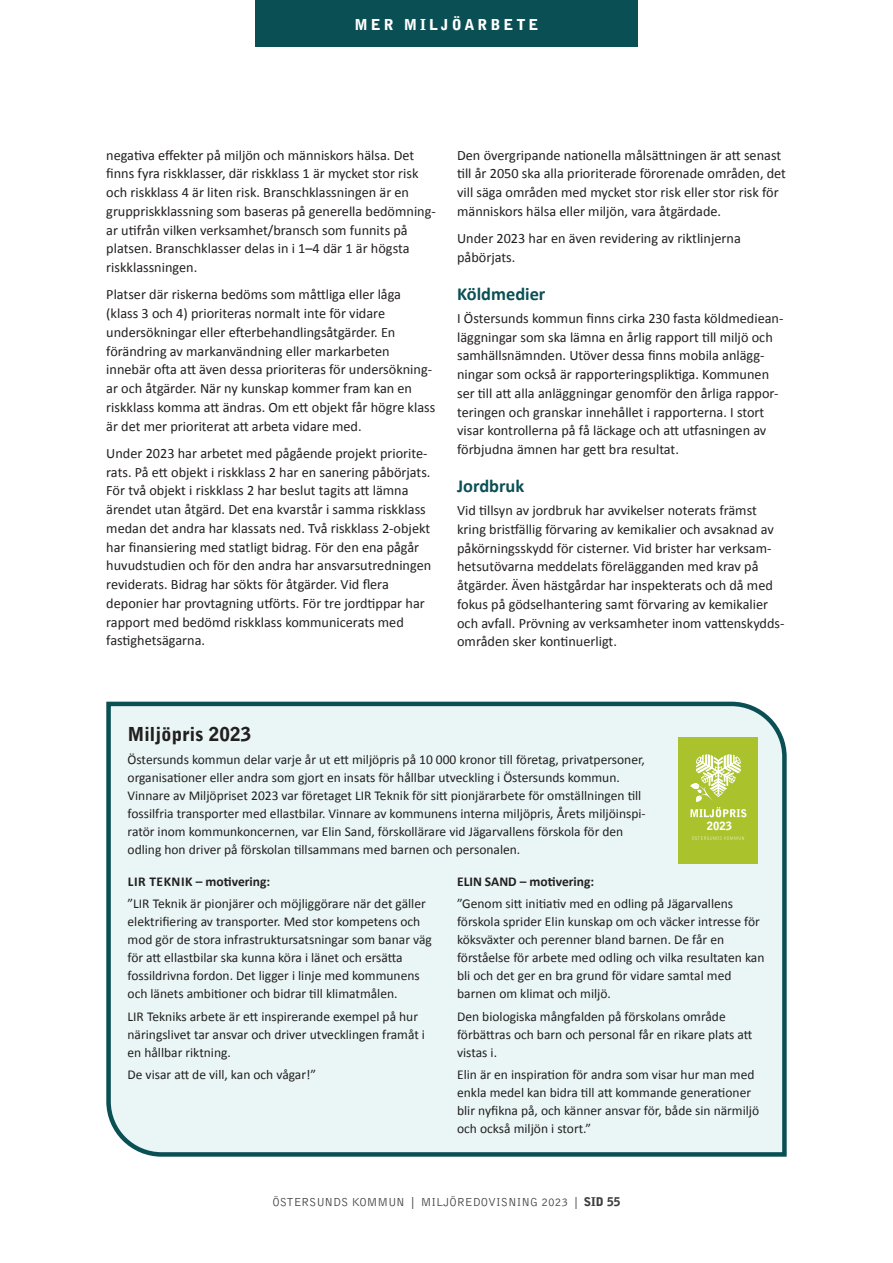
<style>
.page{position:relative;width:893px;height:1263px;background:#fff}
.page>*{position:absolute;margin:0;border:0;box-sizing:border-box;transform-origin:0 0}
.Rubrik_3{font:900 19.2px "Bell Gothic Std";color:#231f20}
.Rubrik_4{font:700 18.3px "Calibri";color:#094f54}
.t1{font:900 15px "Bell Gothic Std";letter-spacing:.2em;color:#fff}
.Bröd{font:14.25px/18.8px "Calibri";color:#231f20}
.Bröd-2{font:13.5px/18px "Calibri";color:#231f20}
.Bröd-3{font:700 13.5px "Calibri";letter-spacing:.02em;color:#231f20}
.Bröd-4{font:700 13.5px "Calibri";color:#231f20}
.t2{font:300 12px "Bell Gothic Std";color:#3e3e3f}
.t3{font:900 11.4px "Bell Gothic Std";color:#fff}
.s1{font-weight:900}
</style>
<div class="page">
<div style="left:255px;top:0;width:383px;height:47px;background:#094f54"></div>
<div style="left:106px;top:701px;width:681px;height:456px;background:#e9f6f5"></div>
<div style="left:678px;top:737px;width:80px;height:126px;background:#aac32c"></div>
<svg style="left:690px;top:754px;width:56px;height:63px"></svg>
<svg style="left:692px;top:836px;width:52px;height:4px"></svg>
<p class="t1" style="left:354px;top:16px;width:186px">MER MILJÖARBETE</p>
<p class="Bröd" style="left:106px;top:145px;width:331px">negativa effekter på miljön och människors hälsa. Det finns fyra riskklasser, där riskklass 1 är mycket stor risk och riskklass 4 är liten risk. Branschklassningen är en gruppriskklassning som baseras på generella bedömning&shy;ar utifrån vilken verksamhet/bransch som funnits på platsen. Branschklasser delas in i 1–4 där 1 är högsta riskklassningen.</p>
<p class="Bröd" style="left:106px;top:284px;width:331px">Platser där riskerna bedöms som måttliga eller låga (klass 3 och 4) prioriteras normalt inte för vidare undersökningar eller efterbehandlingsåtgärder. En förändring av markanvändning eller markarbeten innebär ofta att även dessa prioriteras för undersökning&shy;ar och åtgärder. När ny kunskap kommer fram kan en riskklass komma att ändras. Om ett objekt får högre klass är det mer prioriterat att arbeta vidare med.</p>
<p class="Bröd" style="left:106px;top:443px;width:326px">Under 2023 har arbetet med pågående projekt priorite&shy;rats. På ett objekt i riskklass 2 har en sanering påbörjats.<br>För två objekt i riskklass 2 har beslut tagits att lämna ärendet utan åtgärd. Det ena kvarstår i samma riskklass medan det andra har klassats ned. Två riskklass 2-objekt har finansiering med statligt bidrag. För den ena pågår huvudstudien och för den andra har ansvarsutredningen reviderats. Bidrag har sökts för åtgärder. Vid flera deponier har provtagning utförts. För tre jordtippar har rapport med bedömd riskklass kommunicerats med fastighetsägarna.</p>
<p class="Bröd" style="left:457px;top:145px;width:330px">Den övergripande nationella målsättningen är att senast till år 2050 ska alla prioriterade förorenade områden, det vill säga områden med mycket stor risk eller stor risk för människors hälsa eller miljön, vara åtgärdade.</p>
<p class="Bröd" style="left:457px;top:228px;width:285px">Under 2023 har en även revidering av riktlinjerna påbörjats.</p>
<p class="Rubrik_4" style="left:457px;top:282px;width:90px">Köldmedier</p>
<p class="Bröd" style="left:457px;top:308px;width:328px">I Östersunds kommun finns cirka 230 fasta köldmediean&shy;läggningar som ska lämna en årlig rapport till miljö och samhällsnämnden. Utöver dessa finns mobila anlägg&shy;ningar som också är rapporteringspliktiga. Kommunen ser till att alla anläggningar genomför den årliga rappor&shy;teringen och granskar innehållet i rapporterna. I stort visar kontrollerna på få läckage och att utfasningen av förbjudna ämnen har gett bra resultat.</p>
<p class="Rubrik_4" style="left:457px;top:475px;width:69px">Jordbruk</p>
<p class="Bröd" style="left:457px;top:500px;width:329px">Vid tillsyn av jordbruk har avvikelser noterats främst kring bristfällig förvaring av kemikalier och avsaknad av påkörningsskydd för cisterner. Vid brister har verksam&shy;hetsutövarna meddelats förelägganden med krav på åtgärder. Även hästgårdar har inspekterats och då med fokus på gödselhantering samt förvaring av kemikalier och avfall. Prövning av verksamheter inom vattenskydds&shy;områden sker kontinuerligt.</p>
<h3 class="Rubrik_3" style="left:128px;top:723px;width:125px">Miljöpris 2023</h3>
<p class="Bröd-2" style="left:128px;top:750px;width:520px">Östersunds kommun delar varje år ut ett miljöpris på 10 000 kronor till företag, privatpersoner, organisationer eller andra som gjort en insats för hållbar utveckling i Östersunds kommun.<br>Vinnare av Miljöpriset 2023 var företaget LIR Teknik för sitt pionjärarbete för omställningen till fossilfria transporter med ellastbilar. Vinnare av kommunens interna miljöpris, Årets miljöinspi&shy;ratör inom kommunkoncernen, var Elin Sand, förskollärare vid Jägarvallens förskola för den odling hon driver på förskolan tillsammans med barnen och personalen.</p>
<p class="Bröd-3" style="left:128px;top:873px;width:144px">LIR TEKNIK – motivering:</p>
<p class="Bröd-2" style="left:128px;top:894px;width:306px">”LIR Teknik är pionjärer och möjliggörare när det gäller elektrifiering av transporter. Med stor kompetens och mod gör de stora infrastruktursatsningar som banar väg för att ellastbilar ska kunna köra i länet och ersätta fossildrivna fordon. Det ligger i linje med kommunens och länets ambitioner och bidrar till klimatmålen.</p>
<p class="Bröd-2" style="left:128px;top:1006px;width:299px">LIR Tekniks arbete är ett inspirerande exempel på hur näringslivet tar ansvar och driver utvecklingen framåt i en hållbar riktning.</p>
<p class="Bröd-2" style="left:128px;top:1065px;width:190px">De visar att de vill, kan och vågar!”</p>
<p class="t3" style="left:707px;top:819px;width:27px">2023</p>
<p class="Bröd-4" style="left:457px;top:873px;width:139px">ELIN SAND – motivering:</p>
<p class="Bröd-2" style="left:457px;top:894px;width:309px">”Genom sitt initiativ med en odling på Jägarvallens förskola sprider Elin kunskap om och väcker intresse för köksväxter och perenner bland barnen. De får en förståelse för arbete med odling och vilka resultaten kan bli och det ger en bra grund för vidare samtal med barnen om klimat och miljö.</p>
<p class="Bröd-2" style="left:457px;top:1006px;width:297px">Den biologiska mångfalden på förskolans område förbättras och barn och personal får en rikare plats att vistas i.</p>
<p class="Bröd-2" style="left:457px;top:1065px;width:304px">Elin är en inspiration för andra som visar hur man med enkla medel kan bidra till att kommande generationer blir nyfikna på, och känner ansvar för, både sin närmiljö och också miljön i stort.”</p>
<p class="t2" style="left:272px;top:1196px;width:350px">ÖSTERSUNDS KOMMUN | MILJÖREDOVISNING 2023 | <span class="s1">SID 55</span></p>
</div>
